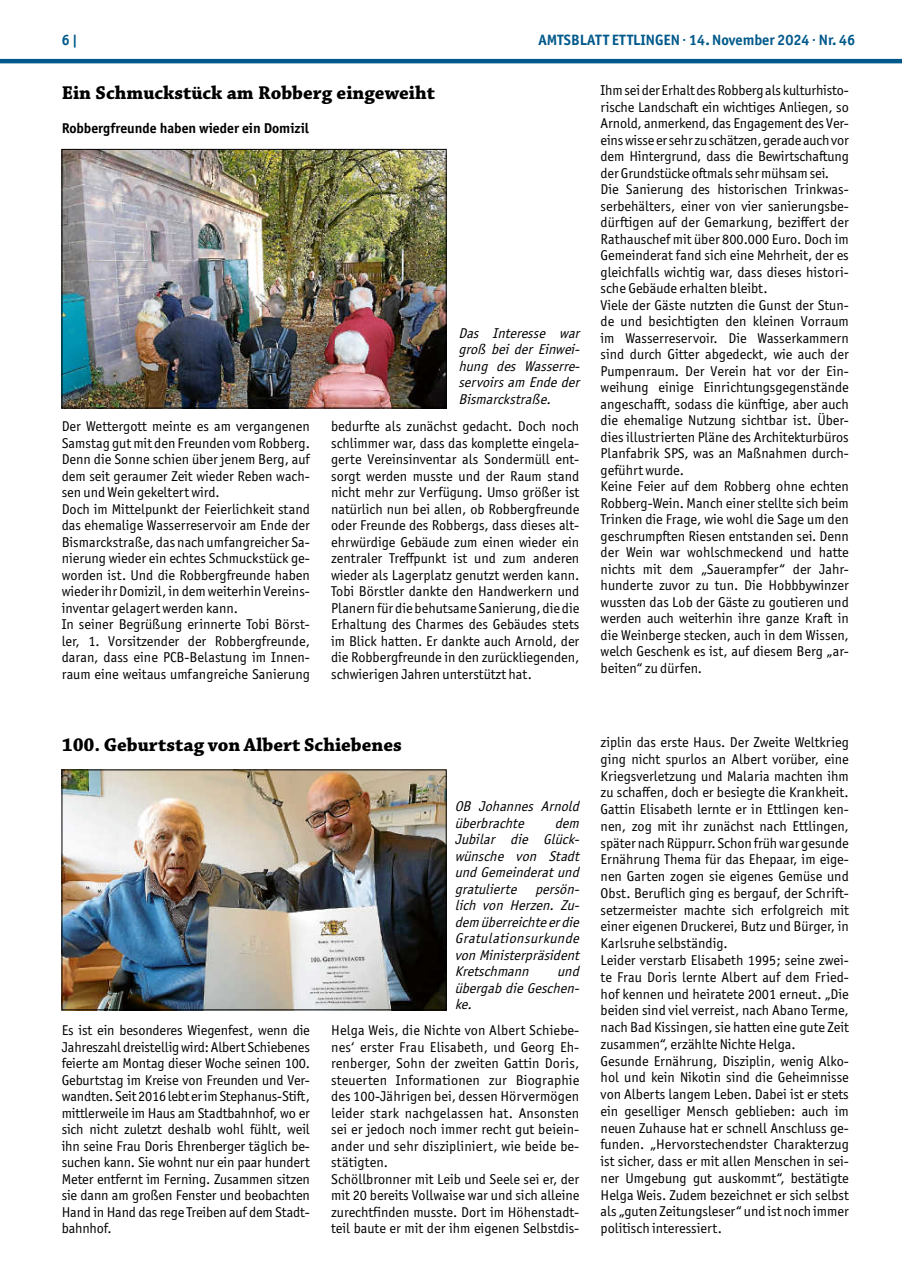
<style>
.page{position:relative;width:902px;height:1280px;background:#fff}
.page>*{position:absolute;margin:0;border:0;box-sizing:border-box;transform-origin:0 0}
.t1{font:700 19.5px "Chaparral Pro";color:#000}
.t2{font:700 15px "Officina Sans ITC Pro";color:#01598b}
.t3{font:14.25px/16.5px "Officina Sans ITC Pro";color:#000}
.t4{font:italic 14.25px/16.5px "Officina Sans ITC Pro";color:#000;text-align:justify}
.t5{font:700 14.25px "Officina Sans ITC Pro";color:#000}
</style>
<div class="page">
<hr style="left:0;top:59px;width:901px;height:4px;background:#01598b">
<img style="left:64px;top:151px;width:380px;height:255px">
<div style="left:62px;top:149px;width:384px;height:259px;border:1px solid #000"></div>
<img style="left:64px;top:772px;width:380px;height:236px">
<div style="left:62px;top:770px;width:384px;height:240px;border:1px solid #000"></div>
<p class="t2" style="left:62px;top:31px;width:17px">6 |</p>
<p class="t2" style="left:538px;top:31px;width:318px">AMTSBLATT ETTLINGEN · 14. November 2024 · Nr. 46</p>
<h1 class="t1" style="left:62px;top:82px;width:375px">Ein Schmuckstück am Robberg eingeweiht</h1>
<p class="t5" style="left:62px;top:119px;width:249px">Robbergfreunde haben wieder ein Domizil</p>
<p class="t3" style="left:600px;top:82px;width:250px">Ihm sei der Erhalt des Robberg als kulturhisto&shy;rische Landschaft ein wichtiges Anliegen, so Arnold, anmerkend, das Engagement des Ver&shy;eins wisse er sehr zu schätzen, gerade auch vor dem Hintergrund, dass die Bewirtschaftung der Grundstücke oftmals sehr mühsam sei.<br>Die Sanierung des historischen Trinkwas&shy;serbehälters, einer von vier sanierungsbe&shy;dürftigen auf der Gemarkung, beziffert der Rathauschef mit über 800.000 Euro. Doch im Gemeinderat fand sich eine Mehrheit, der es gleichfalls wichtig war, dass dieses histori&shy;sche Gebäude erhalten bleibt.<br>Viele der Gäste nutzten die Gunst der Stun&shy;de und besichtigten den kleinen Vorraum im Wasserreservoir. Die Wasserkammern sind durch Gitter abgedeckt, wie auch der Pumpenraum. Der Verein hat vor der Ein&shy;weihung einige Einrichtungsgegenstände angeschafft, sodass die künftige, aber auch die ehemalige Nutzung sichtbar ist. Über&shy;dies illustrierten Pläne des Architekturbüros Planfabrik SPS, was an Maßnahmen durch&shy;geführt wurde.<br>Keine Feier auf dem Robberg ohne echten Robberg-Wein. Manch einer stellte sich beim Trinken die Frage, wie wohl die Sage um den geschrumpften Riesen entstanden sei. Denn der Wein war wohlschmeckend und hatte nichts mit dem „Sauerampfer“ der Jahr&shy;hunderte zuvor zu tun. Die Hobbbywinzer wussten das Lob der Gäste zu goutieren und werden auch weiterhin ihre ganze Kraft in die Weinberge stecken, auch in dem Wissen, welch Geschenk es ist, auf diesem Berg „ar&shy;beiten“ zu dürfen.</p>
<p class="t4" style="left:458px;top:325px;width:126px">Das Interesse war groß bei der Einwei&shy;hung des Wasserre&shy;servoirsam Endeder Bismarckstraße.</p>
<p class="t3" style="left:62px;top:418px;width:250px">Der Wettergott meinte es am vergangenen Samstag gut mit den Freunden vom Robberg.<br>Denn die Sonne schien über jenem Berg, auf dem seit geraumer Zeit wieder Reben wach&shy;sen und Wein gekeltert wird.<br>Doch im Mittelpunkt der Feierlichkeit stand das ehemalige Wasserreservoir am Ende der Bismarckstraße, das nach umfangreicher Sa&shy;nierung wieder ein echtes Schmuckstück ge&shy;worden ist. Und die Robbergfreunde haben wieder ihr Domizil, in dem weiterhin Vereins&shy;inventar gelagert werden kann.<br>In seiner Begrüßung erinnerte Tobi Börst&shy;ler, 1. Vorsitzender der Robbergfreunde, daran, dass eine PCB-Belastung im Innen&shy;raum eine weitaus umfangreiche Sanierung</p>
<p class="t3" style="left:331px;top:418px;width:250px;text-align:justify">bedurfte als zunächst gedacht. Doch noch schlimmer war, dass das komplette eingela&shy;gerte Vereinsinventar als Sondermüll ent&shy;sorgt werden musste und der Raum stand nicht mehr zur Verfügung. Umso größer ist natürlich nun bei allen, ob Robbergfreunde oder Freunde des Robbergs, dass dieses alt&shy;ehrwürdige Gebäude zum einen wieder ein zentraler Treffpunkt ist und zum anderen wieder als Lagerplatz genutzt werden kann.<br>Tobi Börstler dankte den Handwerkern und Planern für die behutsame Sanierung, die die Erhaltung des Charmes des Gebäudes stets im Blick hatten. Er dankte auch Arnold, der die Robbergfreunde in den zurückliegenden, schwierigen Jahren unterstützt hat.</p>
<h1 class="t1" style="left:62px;top:733px;width:341px">100. Geburtstag von Albert Schiebenes</h1>
<p class="t4" style="left:454px;top:798px;width:129px">OB Johannes Arnold überbrachte</p>
<p class="t4" style="left:454px;top:814px;width:129px;text-indent:100px">dem Jubilar die Glück&shy;wünsche von Stadt undGemeinderatund gratulierte persön&shy;lich von Herzen. Zu&shy;dem überreichteerdie Gratulationsurkunde von Ministerpräsident Kretschmann</p>
<p class="t4" style="left:454px;top:963px;width:129px;text-indent:102px">und übergabdieGeschen&shy;ke.</p>
<p class="t3" style="left:62px;top:1022px;width:250px;text-align:justify">Es ist ein besonderes Wiegenfest, wenn die Jahreszahl dreistellig wird: Albert Schiebenes feierte am Montag dieser Woche seinen 100.<br>Geburtstag im Kreise von Freunden und Ver&shy;wandten. Seit 2016 lebt er im Stephanus-Stift, mittlerweile im Haus am Stadtbahnhof, wo er sich nicht zuletzt deshalb wohl fühlt, weil ihn seine Frau Doris Ehrenberger täglich be&shy;suchen kann. Sie wohnt nur ein paar hundert Meter entfernt im Ferning. Zusammen sitzen sie dann am großen Fenster und beobachten Hand in Hand das rege Treiben auf dem Stadt&shy;bahnhof.</p>
<p class="t3" style="left:331px;top:1022px;width:250px">Helga Weis, die Nichte von Albert Schiebe&shy;nes‘ erster Frau Elisabeth, und Georg Eh&shy;renberger, Sohn der zweiten Gattin Doris, steuerten Informationen zur Biographie des 100-Jährigen bei, dessen Hörvermögen leider stark nachgelassen hat. Ansonsten sei er jedoch noch immer recht gut beiein&shy;ander und sehr diszipliniert, wie beide be&shy;stätigten.<br>Schöllbronner mit Leib und Seele sei er, der mit 20 bereits Vollwaise war und sich alleine zurechtfinden musste. Dort im Höhenstadt&shy;teil baute er mit der ihm eigenen Selbstdis-</p>
<p class="t3" style="left:600px;top:734px;width:250px">ziplin das erste Haus. Der Zweite Weltkrieg ging nicht spurlos an Albert vorüber, eine Kriegsverletzung und Malaria machten ihm zu schaffen, doch er besiegte die Krankheit.<br>Gattin Elisabeth lernte er in Ettlingen ken&shy;nen, zog mit ihr zunächst nach Ettlingen, später nach Rüppurr. Schon früh war gesunde Ernährung Thema für das Ehepaar, im eige&shy;nen Garten zogen sie eigenes Gemüse und Obst. Beruflich ging es bergauf, der Schrift&shy;setzermeister machte sich erfolgreich mit einer eigenen Druckerei, Butz und Bürger, in Karlsruhe selbständig.<br>Leider verstarb Elisabeth 1995; seine zwei&shy;te Frau Doris lernte Albert auf dem Fried&shy;hof kennen und heiratete 2001 erneut. „Die beiden sind viel verreist, nach Abano Terme, nach Bad Kissingen, sie hatten eine gute Zeit zusammen“, erzählte Nichte Helga.<br>Gesunde Ernährung, Disziplin, wenig Alko&shy;hol und kein Nikotin sind die Geheimnisse von Alberts langem Leben. Dabei ist er stets ein geselliger Mensch geblieben: auch im neuen Zuhause hat er schnell Anschluss ge&shy;funden. „Hervorstechendster Charakterzug ist sicher, dass er mit allen Menschen in sei&shy;ner Umgebung gut auskommt“, bestätigte Helga Weis. Zudem bezeichnet er sich selbst als „guten Zeitungsleser“ und ist noch immer politisch interessiert.</p>
</div>
